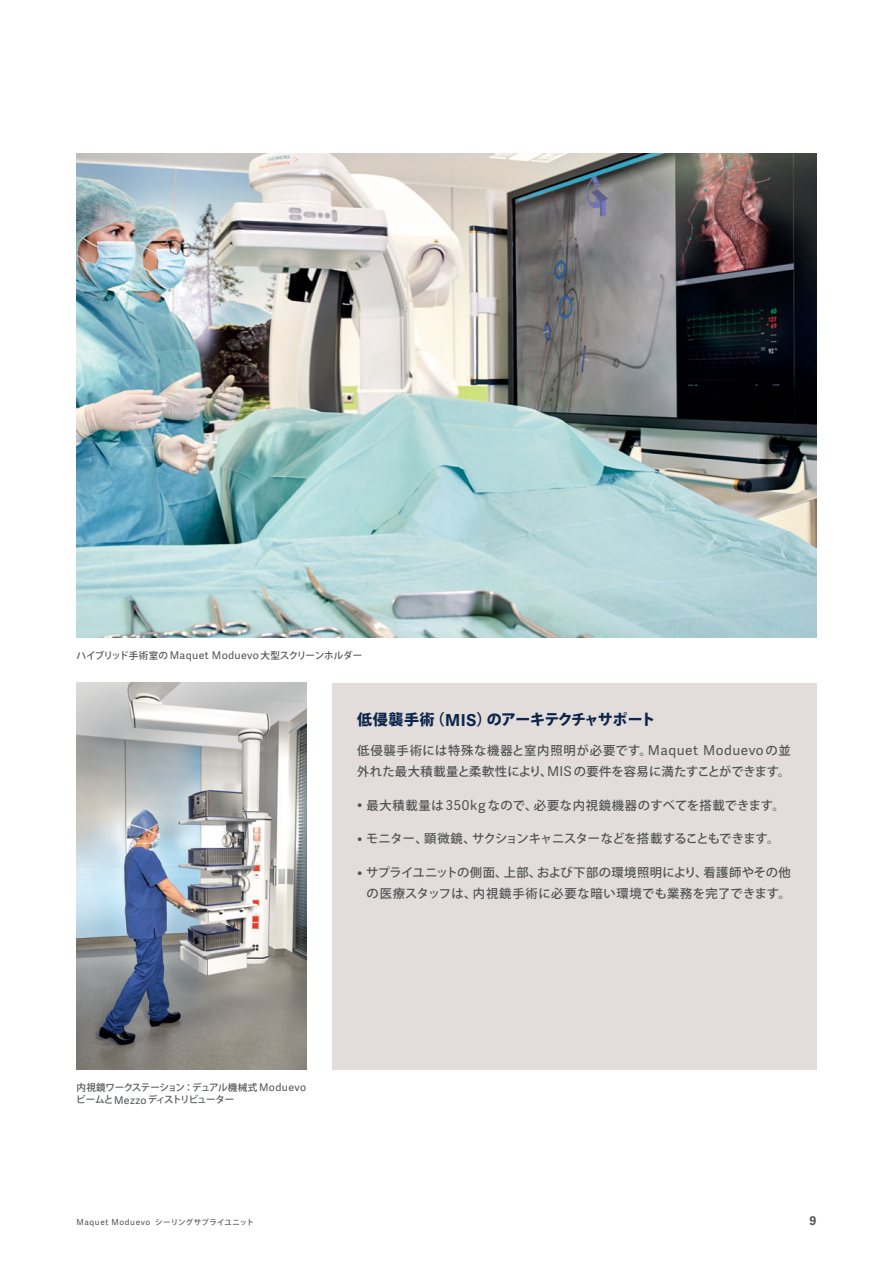
<style>
.page{position:relative;width:893px;height:1263px;background:#fff}
.page>*{position:absolute;margin:0;border:0;box-sizing:border-box;transform-origin:0 0}
.本文_見出し{font:800 15px "Koz Go Pr 6 N";letter-spacing:-.04em;color:#0c254b}
.本文{font:500 12.3px/21px "Koz Go Pr 6 N";letter-spacing:.03em;color:#505353}
.本文-2{font:500 12.3px "Koz Go Pr 6 N";letter-spacing:.05em;color:#505353}
.本文-3{font:500 12.3px "Koz Go Pr 6 N";letter-spacing:-.04em;color:#505353}
.t1{font:700 12px "Adelle Sans";color:#505353}
.キャプション{font:500 9.6px/12.8px "Koz Go Pr 6 N";letter-spacing:-.07em;color:#505353}
.キャプション-2{font:500 9.6px "Koz Go Pr 6 N";letter-spacing:-.04em;color:#505353}
.t2{font:8.25px "Adelle Sans";letter-spacing:.075em;color:#505353}
.s1{font-family:"Adelle Sans";font-weight:400;font-size:10.5px}
.s2{font-family:"Adelle Sans";font-weight:700;font-size:16.5px}
.s3{font-family:"Adelle Sans";font-weight:400;font-size:13.5px}
.s4{font-family:"Koz Go Pr 6 N";font-weight:500;font-size:7.5px}
</style>
<div class="page">
<div style="left:332px;top:682px;width:484px;height:387px;background:#e2ddda"></div>
<img style="left:77px;top:153px;width:739px;height:485px">
<img style="left:77px;top:682px;width:229px;height:387px">
<p class="キャプション-2" style="left:77px;top:650px;width:287px">ハイブリッド手術室の<span class="s1">Maquet Moduevo</span> 大型スクリーンホルダー</p>
<p class="本文_見出し" style="left:357px;top:711px;width:300px">低侵襲手術（<span class="s2">MIS</span>）のアーキテクチャサポート</p>
<p class="本文" style="left:357px;top:740px;width:435px">低侵襲手術には特殊な機器と室内照明が必要です。<span class="s3">Maquet Moduevo</span>の並外れた最大積載量と柔軟性により、<span class="s3">MIS</span>の要件を容易に満たすことができます。</p>
<p class="本文-2" style="left:357px;top:798px;width:429px"><span class="s3">•</span> 最大積載量は<span class="s3">350kg</span> なので、必要な内視鏡機器のすべてを搭載できます。</p>
<p class="本文-3" style="left:357px;top:832px;width:424px"><span class="s3">•</span> モニター、顕微鏡、サクションキャニスターなどを搭載することもできます。</p>
<p class="本文" style="left:357px;top:862px;width:435px;text-align:right"><span class="s3">•</span> サプライユニットの側面、上部、および下部の環境照明により、看護師やその他の医療スタッフは、内視鏡手術に必要な暗い環境でも業務を完了できます。</p>
<p class="キャプション" style="left:76px;top:1081px;width:231px">内視鏡ワークステーション：デュアル機械式 <span class="s1">Moduevo</span>ビームと<span class="s1">Mezzo</span> ディストリビューター</p>
<p class="t2" style="left:77px;top:1216px;width:179px">Maquet Moduevo <span class="s4">シーリングサプライユニット</span></p>
<p class="t1" style="left:809px;top:1211px;width:8px">9</p>
</div>
